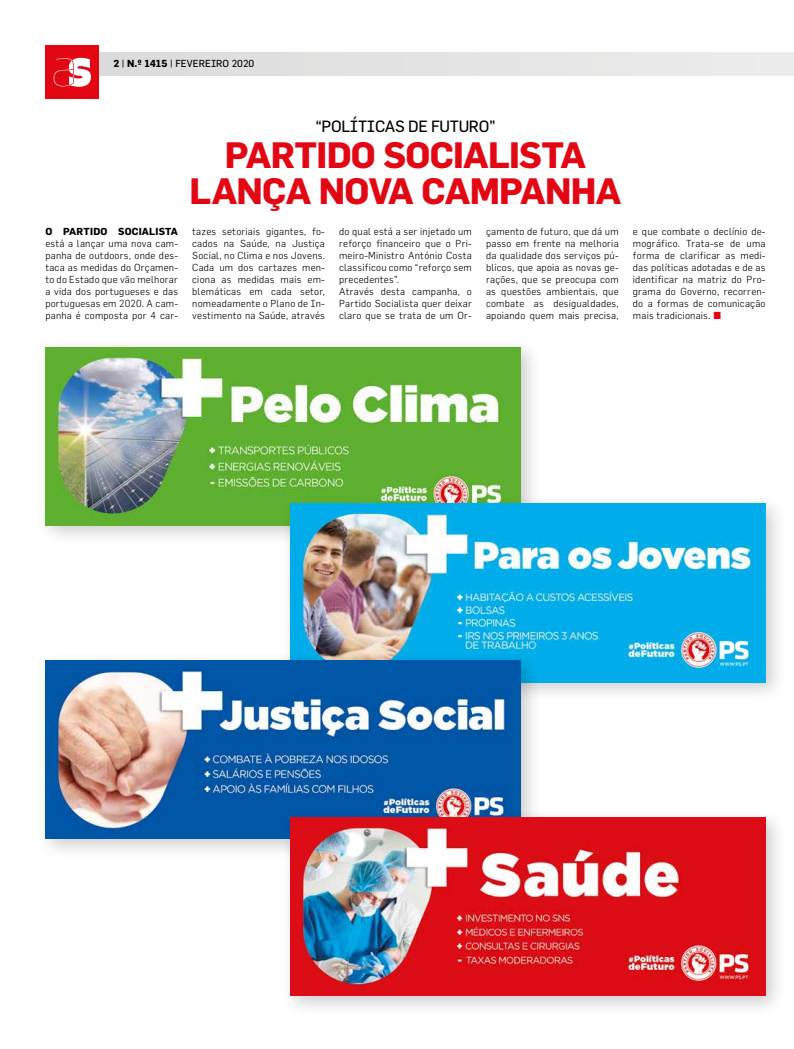
<style>
.page{position:relative;width:794px;height:1049px;background:#fff}
.page>*{position:absolute;margin:0;border:0;box-sizing:border-box;transform-origin:0 0}
.t1{font:700 36px/36px "Flama";letter-spacing:-.02em;color:#e30613;text-align:center}
.t2{font:16px "Flama";letter-spacing:-.02em;color:#000}
.t3{font:300 10px/12px "Flama";letter-spacing:.02em;color:#000;text-align:justify}
.t4{font:10px "Flama";color:#000}
.t5{font:700 10px "Flama";letter-spacing:.02em;color:#000}
.s1{font-weight:700}
.s2{font-style:inherit}
.s3{font-weight:700;color:#e30613}
</style>
<div class="page">
<div style="left:45px;top:52px;width:749px;height:23px;background:#e4e3e3"></div>
<div style="left:45px;top:45px;width:54px;height:54px;background:#e30613"></div>
<svg style="left:54px;top:58px;width:37px;height:29px"></svg>
<div style="left:35px;top:337px;width:507px;height:210px;background:#000;opacity:.2"></div>
<img style="left:45px;top:347px;width:476px;height:178px">
<div style="left:280px;top:494px;width:507px;height:209px;background:#000;opacity:.2"></div>
<img style="left:290px;top:504px;width:475px;height:178px">
<div style="left:35px;top:650px;width:507px;height:211px;background:#000;opacity:.2"></div>
<img style="left:45px;top:661px;width:476px;height:178px">
<div style="left:280px;top:807px;width:507px;height:210px;background:#000;opacity:.2"></div>
<img style="left:290px;top:817px;width:475px;height:179px">
<p class="t4" style="left:113px;top:57px;width:142px"><span class="s1">2</span> | <span class="s1">N.º 1415</span> <span class="s2">|</span> FEVEREIRO 2020</p>
<h2 class="t2" style="left:315px;top:116px;width:182px">“POLÍTICAS DE FUTURO”</h2>
<h1 class="t1" style="left:190px;top:136px;width:433px">PARTIDO SOCIALISTA<br>LANÇA NOVA CAMPANHA</h1>
<p class="t5" style="left:45px;top:225px;width:134px">O PARTIDO SOCIALISTA</p>
<p class="t3" style="left:45px;top:237px;width:134px">está a lançar uma nova cam&shy;panha de outdoors, onde des&shy;taca as medidas do Orçamen&shy;to do Estado que vão melhorar a vida dos portugueses e das portuguesas em 2020. A cam&shy;panha é composta por 4 car-</p>
<p class="t3" style="left:192px;top:225px;width:134px">tazes setoriais gigantes, fo&shy;cados na Saúde, na Justiça Social, no Clima e nos Jovens.<br>Cada um dos cartazes men&shy;ciona as medidas mais em&shy;blemáticas em cada setor, nomeadamente o Plano de In&shy;vestimento na Saúde, através</p>
<p class="t3" style="left:339px;top:225px;width:134px;text-align:left">do qual está a ser injetado um reforço financeiro que o Pri&shy;meiro-Ministro António Costa classificou como “reforço sem precedentes”.<br>Através desta campanha, o<br>Partido Socialista quer deixar claro que se trata de um Or-</p>
<p class="t3" style="left:486px;top:225px;width:134px">çamento de futuro, que dá um passo em frente na melhoria da qualidade dos serviços pú&shy;blicos, que apoia as novas ge&shy;rações, que se preocupa com as questões ambientais, que combate as desigualdades, apoiando quem mais precisa,</p>
<p class="t3" style="left:633px;top:225px;width:134px">e que combate o declínio de&shy;mográfico. Trata-se de uma forma de clarificar as medi&shy;das políticas adotadas e de as identificar na matriz do Pro&shy;grama do Governo, recorren&shy;do a formas de comunicação mais tradicionais. <span class="s3">^</span></p>
</div>
